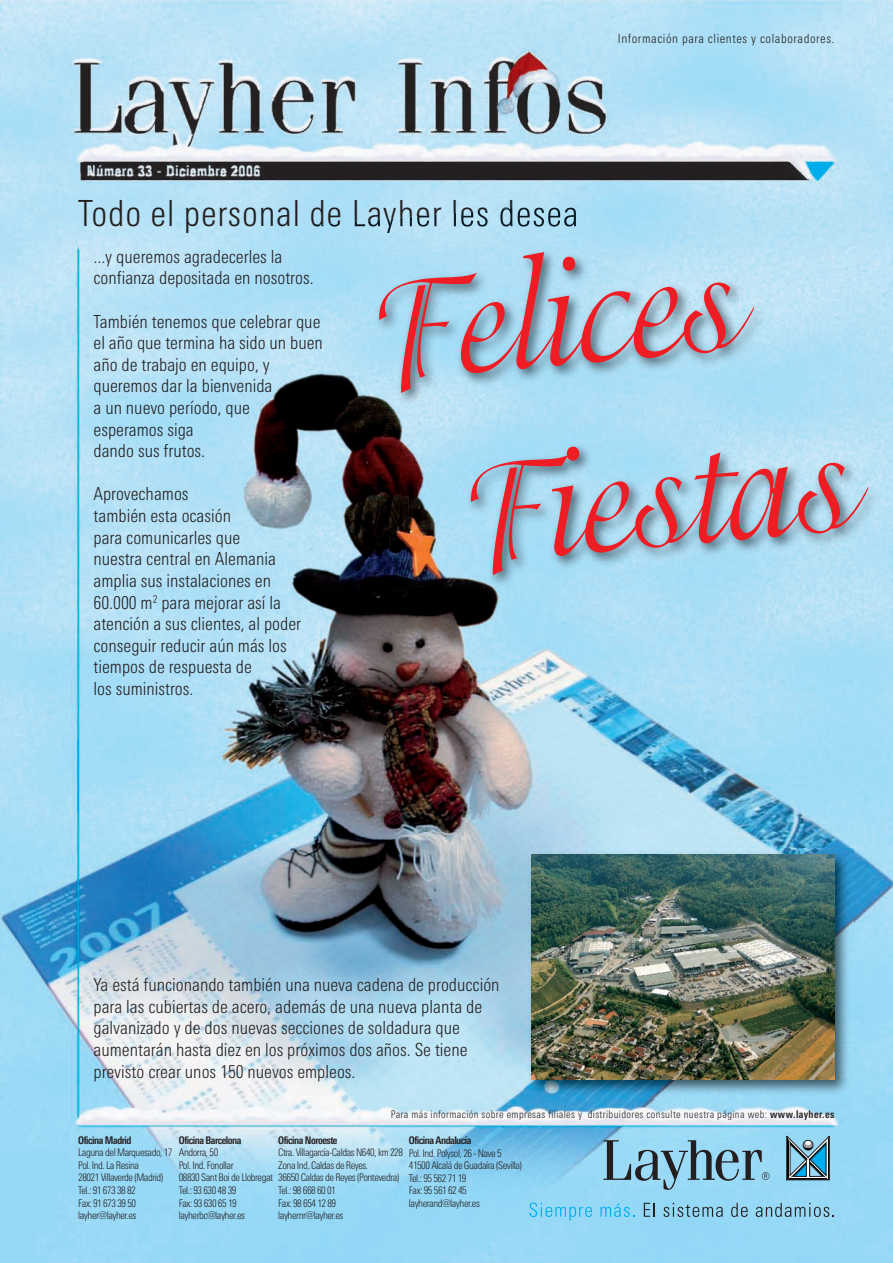
<style>
.page{position:relative;width:893px;height:1263px;background:#fff}
.page>*{position:absolute;margin:0;border:0;box-sizing:border-box;transform-origin:0 0}
.t1{font:154.05px/189.6px "AT Isadora";color:#ee1d23;scale:.88 1}
.t2{font:300 condensed 36px "LT Univers";letter-spacing:.02em;color:#231f20}
.t3{font:300 condensed 18px/21.6px "LT Univers";color:#231f20}
.t4{font:300 condensed 12.75px "LT Univers";letter-spacing:.045em;color:#231f20}
.t5{font:300 condensed 10.5px/12.6px "LT Univers";letter-spacing:-.045em;color:#231f20}
.t6{font:300 condensed 10.5px "LT Univers";letter-spacing:.035em;color:#231f20}
.t7{font:700 condensed 10.5px "LT Univers";letter-spacing:-.045em;color:#231f20}
.s1{font-weight:700}
</style>
<div class="page">
<img style="left:0;top:0;width:893px;height:1263px">
<img style="left:279px;top:175px;width:614px;height:490px">
<img style="left:313px;top:207px;width:10px;height:26px">
<svg style="left:787px;top:1136px;width:42px;height:44px;background:#6190a4"></svg>
<svg style="left:529px;top:1202px;width:63px;height:18px"></svg>
<svg style="left:600px;top:1203px;width:34px;height:14px"></svg>
<svg style="left:644px;top:1203px;width:11px;height:14px"></svg>
<svg style="left:663px;top:1203px;width:60px;height:14px"></svg>
<svg style="left:731px;top:1203px;width:17px;height:14px"></svg>
<svg style="left:756px;top:1203px;width:78px;height:14px"></svg>
<svg style="left:603px;top:1140px;width:166px;height:50px;background:#80b1c7"></svg>
<hr style="left:77px;top:739px;width:2px;height:74px;background:#00aeef">
<img style="left:525px;top:848px;width:328px;height:251px">
<img style="left:531px;top:855px;width:303px;height:224px">
<p class="t4" style="left:618px;top:34px;width:218px">Información para clientes y colaboradores.</p>
<h2 class="t2" style="left:78px;top:200px;width:502px">Todo el personal de Layher les desea</h2>
<p class="t3" style="left:94px;top:247px;width:222px">...y queremos agradecerles la confianza depositada en nosotros.</p>
<p class="t3" style="left:94px;top:312px;width:231px">También tenemos que celebrar que el año que termina ha sido un buen año de trabajo en equipo, y queremos dar la bienvenida<br>a un nuevo período, que esperamos siga<br>dando sus frutos.</p>
<p class="t3" style="left:94px;top:485px;width:209px">Aprovechamos<br>también esta ocasión<br>para comunicarles que<br>nuestra central en Alemania amplia sus instalaciones en<br>60.000 m<sup>2</sup> para mejorar así la atención a sus clientes, al poder conseguir reducir aún más los tiempos de respuesta de<br>los suministros.</p>
<h1 class="t1" style="left:440px;top:241px;width:447px;text-indent:-75px;rotate:-5deg">Felices<br>Fiestas</h1>
<p class="t3" style="left:94px;top:975px;width:408px">Ya está funcionando también una nueva cadena de producción para las cubiertas de acero, además de una nueva planta de galvanizado y de dos nuevas secciones de soldadura que aumentarán hasta diez en los próximos dos años. Se tiene previsto crear unos 150 nuevos empleos.</p>
<p class="t6" style="left:391px;top:1110px;width:445px">Para más información sobre empresas filiales y distribuidores consulte nuestra página web: <span class="s1">www.layher.es</span></p>
<p class="t7" style="left:78px;top:1136px;width:55px">Oficina Madrid</p>
<p class="t5" style="left:78px;top:1147px;width:96px">Laguna del Marquesado, 17<br>Pol. Ind. La Resina<br>28021 Villaverde (Madrid)<br>Tel.: 91 673 38 82<br>Fax: 91 673 39 50 layher@layher.es</p>
<p class="t7" style="left:179px;top:1136px;width:64px">Oficina Barcelona</p>
<p class="t5" style="left:179px;top:1147px;width:96px">Andorra, 50<br>Pol. Ind. Fonollar<br>08830 Sant Boi de Llobregat<br>Tel.: 93 630 48 39<br>Fax: 93 630 65 19 layherbc@layher.es</p>
<p class="t7" style="left:278px;top:1136px;width:61px">Oficina Noroeste</p>
<p class="t5" style="left:278px;top:1147px;width:126px">Ctra. Villagarcía-Caldas N640, km 228<br>Zona Ind. Caldas de Reyes.<br>36650 Caldas de Reyes (Pontevedra)<br>Tel.: 98 668 60 01<br>Fax: 98 654 12 89 layhernr@layher.es</p>
<p class="t7" style="left:409px;top:1136px;width:64px">Oficina Andalucía</p>
<p class="t5" style="left:409px;top:1147px;width:115px">Pol. Ind. Polysol, 26 - Nave 5<br>41500 Alcalá de Guadaíra (Sevilla)<br>Tel.: 95 562 71 19<br>Fax: 95 561 62 45 layherand@layher.es</p>
</div>
